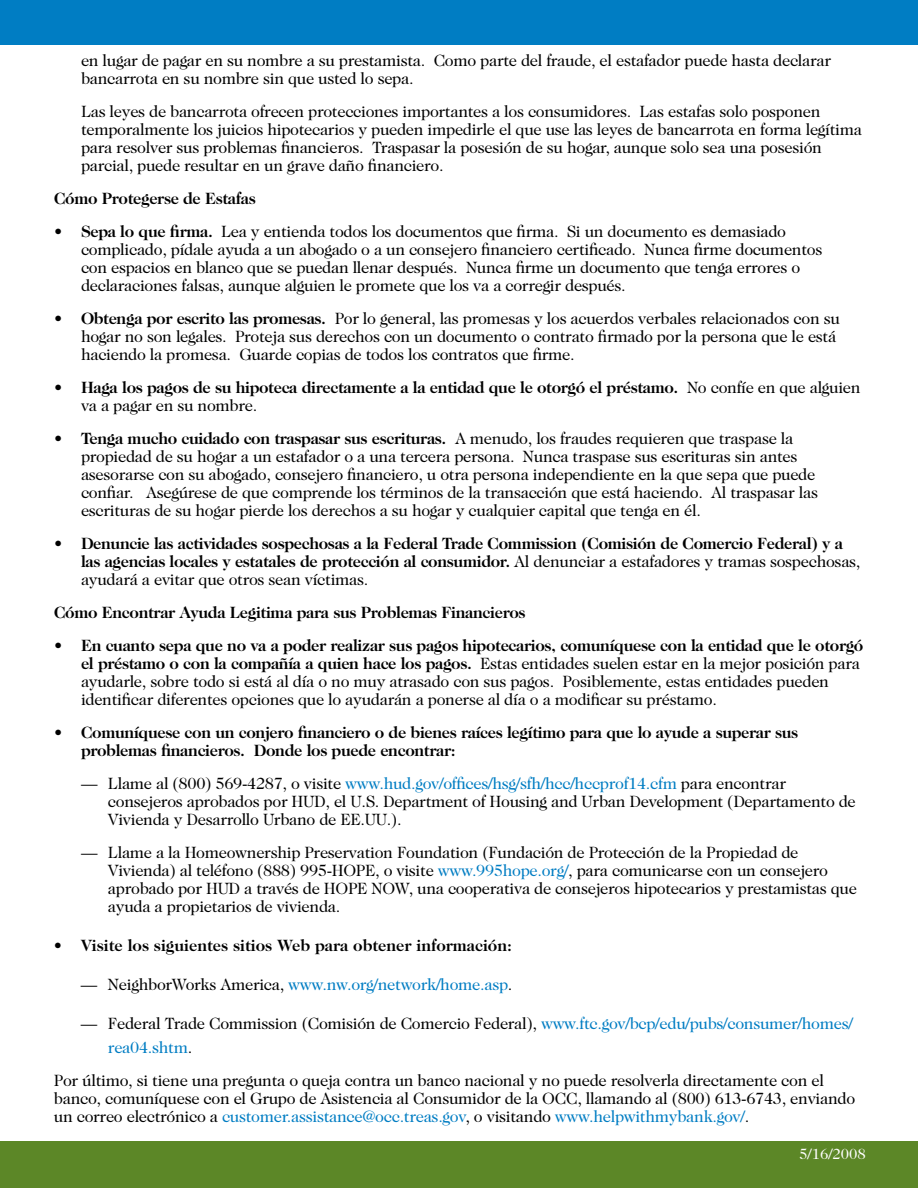
<style>
.page{position:relative;width:918px;height:1188px;background:#fff}
.page>*{position:absolute;margin:0;border:0;box-sizing:border-box;transform-origin:0 0}
.t1{font:16.5px/18px "Caslon 224 Std";letter-spacing:-.02em;color:#000}
.t2{font:700 16.5px/18px "Caslon 224 Std";letter-spacing:-.02em;color:#000}
.t3{font:700 16.5px "Caslon 224 Std";color:#000}
.t4{font:16.5px "Caslon 224 Std";letter-spacing:-.02em;color:#007dc3}
.t5{font:15px "Caslon 224 Std";color:#fff}
.s1{font-weight:700}
.s2{font-weight:400}
.s3{color:#007dc3}
.s4{color:#000}
</style>
<div class="page">
<div style="left:0;top:0;width:918px;height:44px;background:#007dc3"></div>
<div style="left:0;top:1142px;width:918px;height:46px;background:#5c8727"></div>
<p class="t1" style="left:81px;top:51px;width:752px">en lugar de pagar en su nombre a su prestamista. Como parte del fraude, el estafador puede hasta declarar bancarrota en su nombre sin que usted lo sepa.</p>
<p class="t1" style="left:81px;top:102px;width:783px">Las leyes de bancarrota ofrecen protecciones importantes a los consumidores. Las estafas solo posponen temporalmente los juicios hipotecarios y pueden impedirle el que use las leyes de bancarrota en forma legítima para resolver sus problemas financieros. Traspasar la posesión de su hogar, aunque solo sea una posesión parcial, puede resultar en un grave daño financiero.</p>
<p class="t2" style="left:54px;top:189px;width:203px">Cómo Protegerse de Estafas</p>
<p class="t1" style="left:81px;top:222px;width:743px;text-indent:-27px">• <span class="s1">Sepa lo que firma.</span> Lea y entienda todos los documentos que firma. Si un documento es demasiado complicado, pídale ayuda a un abogado o a un consejero financiero certificado. Nunca firme documentos con espacios en blanco que se puedan llenar después. Nunca firme un documento que tenga errores o declaraciones falsas, aunque alguien le promete que los va a corregir después.</p>
<p class="t1" style="left:81px;top:309px;width:760px;text-indent:-27px">• <span class="s1">Obtenga por escrito las promesas.</span> Por lo general, las promesas y los acuerdos verbales relacionados con su hogar no son legales. Proteja sus derechos con un documento o contrato firmado por la persona que le está haciendo la promesa. Guarde copias de todos los contratos que firme.</p>
<p class="t2" style="left:81px;top:378px;width:781px;text-indent:-27px"><span class="s2">•</span> Haga los pagos de su hipoteca directamente a la entidad que le otorgó el préstamo. <span class="s2">No confíe en que alguien va a pagar en su nombre.</span></p>
<p class="t1" style="left:81px;top:429px;width:739px;text-indent:-27px">• <span class="s1">Tenga mucho cuidado con traspasar sus escrituras.</span> A menudo, los fraudes requieren que traspase la propiedad de su hogar a un estafador o a una tercera persona. Nunca traspase sus escrituras sin antes asesorarse con su abogado, consejero financiero, u otra persona independiente en la que sepa que puede confiar. Asegúrese de que comprende los términos de la transacción que está haciendo. Al traspasar las escrituras de su hogar pierde los derechos a su hogar y cualquier capital que tenga en él.</p>
<p class="t2" style="left:81px;top:534px;width:781px;text-indent:-27px"><span class="s2">•</span> Denuncie las actividades sospechosas a la Federal Trade Commission (Comisión de Comercio Federal) y a las agencias locales y estatales de protección al consumidor. <span class="s2">Al denunciar a estafadores y tramas sospechosas, ayudará a evitar que otros sean víctimas.</span></p>
<p class="t2" style="left:54px;top:603px;width:473px">Cómo Encontrar Ayuda Legitima para sus Problemas Financieros</p>
<p class="t1" style="left:81px;top:636px;width:784px;text-indent:-27px">• <span class="s1">En cuanto sepa que no va a poder realizar sus pagos hipotecarios, comuníquese con la entidad que le otorgó el préstamo o con la compañía a quien hace los pagos.</span> Estas entidades suelen estar en la mejor posición para ayudarle, sobre todo si está al día o no muy atrasado con sus pagos. Posiblemente, estas entidades pueden identificar diferentes opciones que lo ayudarán a ponerse al día o a modificar su préstamo.</p>
<p class="t2" style="left:81px;top:723px;width:719px;text-indent:-27px"><span class="s2">•</span> Comuníquese con un conjero financiero o de bienes raíces legítimo para que lo ayude a superar sus problemas financieros. Donde los puede encontrar:</p>
<p class="t1" style="left:108px;top:774px;width:749px;text-indent:-27px">— Llame al (800) 569-4287, o visite <span class="s3">www.hud.gov/offices/hsg/sfh/hcc/hccprof14.cfm</span> para encontrar consejeros aprobados por HUD, el U.S. Department of Housing and Urban Development (Departamento de<br>Vivienda y Desarrollo Urbano de EE.UU.).</p>
<p class="t1" style="left:108px;top:843px;width:751px;text-indent:-27px">— Llame a la Homeownership Preservation Foundation (Fundación de Protección de la Propiedad de Vivienda) al teléfono (888) 995-HOPE, o visite <span class="s3">www.995hope.org/</span>, para comunicarse con un consejero aprobado por HUD a través de HOPE NOW, una cooperativa de consejeros hipotecarios y prestamistas que ayuda a propietarios de vivienda.</p>
<p class="t3" style="left:54px;top:936px;width:460px"><span class="s2">•</span> Visite los siguientes sitios Web para obtener información:</p>
<p class="t4" style="left:81px;top:975px;width:433px"><span class="s4">— NeighborWorks America,</span> www.nw.org/network/home.asp<span class="s4">.</span></p>
<p class="t1" style="left:108px;top:1011px;width:747px;line-height:24px;text-indent:-27px">— Federal Trade Commission (Comisión de Comercio Federal), <span class="s3">www.ftc.gov/bcp/edu/pubs/consumer/homes/ rea04.shtm</span>.</p>
<p class="t1" style="left:54px;top:1071px;width:803px">Por último, si tiene una pregunta o queja contra un banco nacional y no puede resolverla directamente con el banco, comuníquese con el Grupo de Asistencia al Consumidor de la OCC, llamando al (800) 613-6743, enviando un correo electrónico a <span class="s3">customer.assistance@occ.treas.gov</span>, o visitando <span class="s3">www.helpwithmybank.gov/</span>.</p>
<p class="t5" style="left:799px;top:1145px;width:68px">5/16/2008</p>
</div>
